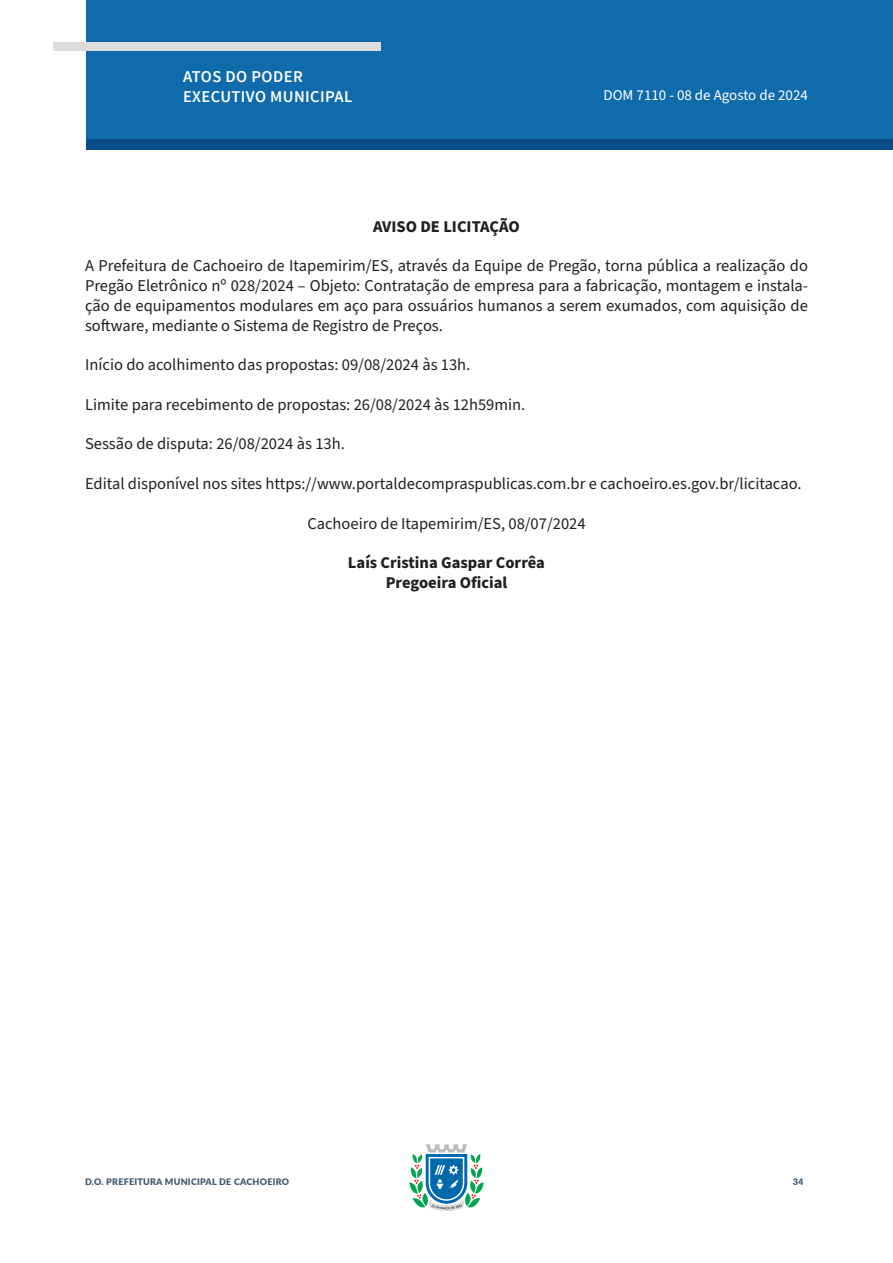
<style>
.page{position:relative;width:893px;height:1263px;background:#fff}
.page>*{position:absolute;margin:0;border:0;box-sizing:border-box;transform-origin:0 0}
.t1{font:16.5px/19.8px "Source Sans Pro";color:#231f20;text-align:justify}
.t2{font:700 16.5px "Source Sans Pro";color:#231f20}
.t3{font:600 16.5px/19.8px "Source Sans Pro";letter-spacing:.025em;color:#fff}
.t4{font:15px "Source Sans Pro";color:#fff}
.t5{font:900 9px "Lato";letter-spacing:.025em;color:#405970}
</style>
<div class="page">
<svg style="left:409px;top:1144px;width:75px;height:67px"></svg>
<div style="left:86px;top:0;width:807px;height:140px;background:#0f6bab"></div>
<div style="left:87px;top:140px;width:806px;height:10px;background:#084c86"></div>
<div style="left:53px;top:42px;width:328px;height:9px;background:#ddd"></div>
<p class="t3" style="left:183px;top:67px;width:171px">ATOS DO PODER<br>EXECUTIVO MUNICIPAL</p>
<p class="t4" style="left:603px;top:85px;width:206px">DOM 7110 - 08 de Agosto de 2024</p>
<p class="t2" style="left:373px;top:215px;width:148px">AVISO DE LICITAÇÃO</p>
<p class="t1" style="left:85px;top:256px;width:724px">A Prefeitura de Cachoeiro de Itapemirim/ES, através da Equipe de Pregão, torna pública a realização do Pregão Eletrônico nº 028/2024 – Objeto: Contratação de empresa para a fabricação, montagem e instala&shy;ção de equipamentos modulares em aço para ossuários humanos a serem exumados, com aquisição de software, mediante o Sistema de Registro de Preços.</p>
<p class="t1" style="left:85px;top:355px;width:387px">Início do acolhimento das propostas: 09/08/2024 às 13h.</p>
<p class="t1" style="left:85px;top:395px;width:442px">Limite para recebimento de propostas: 26/08/2024 às 12h59min.</p>
<p class="t1" style="left:85px;top:435px;width:261px">Sessão de disputa: 26/08/2024 às 13h.</p>
<p class="t1" style="left:85px;top:474px;width:718px">Edital disponível nos sites https://www.portaldecompraspublicas.com.br e cachoeiro.es.gov.br/licitacao.</p>
<p class="t1" style="left:307px;top:514px;width:280px">Cachoeiro de Itapemirim/ES, 08/07/2024</p>
<p class="t2" style="left:348px;top:552px;width:198px">Laís Cristina Gaspar Corrêa</p>
<p class="t2" style="left:386px;top:571px;width:123px">Pregoeira Oficial</p>
<p class="t5" style="left:85px;top:1175px;width:206px">D.O. PREFEITURA MUNICIPAL DE CACHOEIRO</p>
<p class="t5" style="left:793px;top:1175px;width:12px">34</p>
</div>
